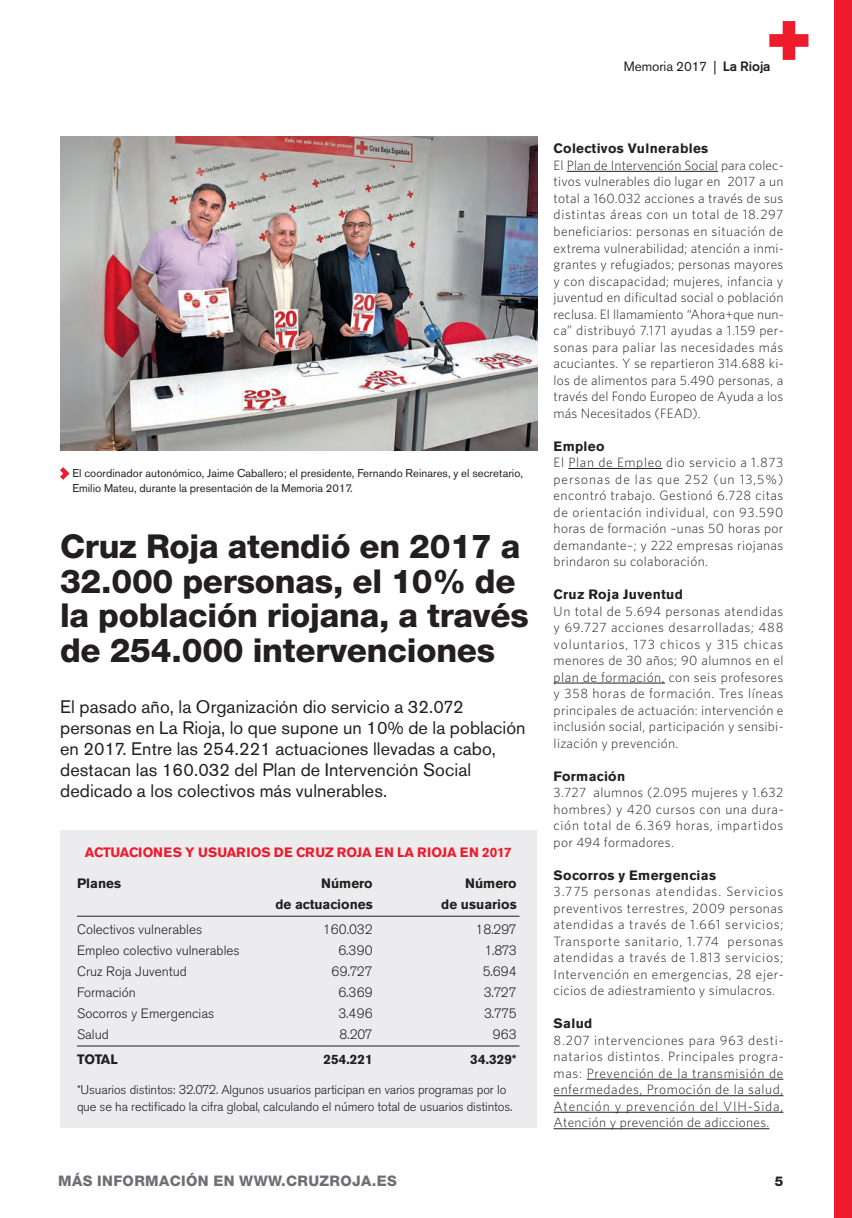
<style>
.page{position:relative;width:852px;height:1218px;background:#fff}
.page>*{position:absolute;margin:0;border:0;box-sizing:border-box;transform-origin:0 0}
.t1{font:800 33px/34.5px "Helvetica Neue";letter-spacing:-.005em;color:#231f20}
.t2{font:18px/21px "Akzidenz Grotesk BE";letter-spacing:.005em;color:#231f20}
.t3{font:800 14.55px "Helvetica Neue";letter-spacing:.025em;color:#6d6f74}
.t4{font:300 13.5px/16.5px "Whitney";letter-spacing:.025em;color:#231f20;text-align:justify}
.t5{font:300 13.5px "Akzidenz Grotesk BE";color:#231f20}
.t6{font:700 13.5px "Akzidenz Grotesk BE";letter-spacing:.025em;color:#231f20}
.t7{font:700 13.5px "Akzidenz Grotesk BE";letter-spacing:-.005em;color:#ee1b2c}
.t8{font:700 13.5px "Akzidenz Grotesk BE";color:#231f20}
.t9{font:13.5px "Akzidenz Grotesk BE";letter-spacing:-.005em;color:#231f20}
.t10{font:800 13.5px "Helvetica Neue";color:#231f20}
.t11{font:300 12.75px/16.5px "Akzidenz Grotesk BE";letter-spacing:-.01em;color:#231f20}
.t12{font:11.25px/15px "Akzidenz Grotesk BE";letter-spacing:.005em;color:#231f20}
.s1{font-weight:500}
</style>
<div class="page">
<div style="left:833px;top:0;width:18px;height:1217px;background:#ee1b2c"></div>
<div style="left:60px;top:830px;width:476px;height:298px;background:#ececee"></div>
<svg style="left:60px;top:467px;width:9px;height:13px"></svg>
<svg style="left:769px;top:21px;width:39px;height:39px"></svg>
<hr style="left:566px;top:171px;width:152px;height:1px;background:#231f20">
<hr style="left:568px;top:468px;width:94px;height:1px;background:#231f20">
<hr style="left:553px;top:682px;width:112px;height:1px;background:#231f20">
<hr style="left:586px;top:1078px;width:197px;height:1px;background:#231f20">
<hr style="left:553px;top:1095px;width:230px;height:1px;background:#231f20">
<hr style="left:553px;top:1111px;width:230px;height:1px;background:#231f20">
<hr style="left:553px;top:1128px;width:216px;height:1px;background:#231f20">
<img style="left:60px;top:137px;width:477px;height:313px">
<hr style="left:77px;top:1045px;width:442px;height:1px;background:#231f20">
<hr style="left:77px;top:916px;width:442px;height:1px;background:#231f20">
<p class="t9" style="left:623px;top:61px;width:148px">Memoria 2017 | <span class="s1">La Rioja</span></p>
<p class="t12" style="left:72px;top:467px;width:452px">El coordinador autonómico, Jaime Caballero; el presidente, Fernando Reinares, y el secretario,<br>Emilio Mateu, durante la presentación de la Memoria 2017.</p>
<h1 class="t1" style="left:60px;top:532px;width:470px">Cruz Roja atendió en 2017 a<br>32.000 personas, el 10% de la población riojana, a través de 254.000 intervenciones</h1>
<p class="t2" style="left:60px;top:698px;width:467px">El pasado año, la Organización dio servicio a 32.072 personas en La Rioja, lo que supone un 10% de la población en 2017. Entre las 254.221 actuaciones llevadas a cabo, destacan las 160.032 del Plan de Intervención Social dedicado a los colectivos más vulnerables.</p>
<p class="t7" style="left:85px;top:847px;width:428px">ACTUACIONES Y USUARIOS DE CRUZ ROJA EN LA RIOJA EN 2017</p>
<p class="t6" style="left:77px;top:878px;width:46px">Planes</p>
<p class="t6" style="left:321px;top:878px;width:53px">Número</p>
<p class="t6" style="left:465px;top:878px;width:53px">Número</p>
<p class="t8" style="left:275px;top:899px;width:99px">de actuaciones</p>
<p class="t8" style="left:441px;top:899px;width:77px">de usuarios</p>
<p class="t5" style="left:77px;top:924px;width:127px">Colectivos vulnerables</p>
<p class="t5" style="left:323px;top:924px;width:51px">160.032</p>
<p class="t5" style="left:475px;top:924px;width:43px">18.297</p>
<p class="t5" style="left:77px;top:945px;width:164px">Empleo colectivo vulnerables</p>
<p class="t5" style="left:338px;top:945px;width:36px">6.390</p>
<p class="t5" style="left:484px;top:945px;width:34px">1.873</p>
<p class="t5" style="left:77px;top:966px;width:111px">Cruz Roja Juventud</p>
<p class="t5" style="left:331px;top:966px;width:43px">69.727</p>
<p class="t5" style="left:482px;top:966px;width:36px">5.694</p>
<p class="t5" style="left:77px;top:987px;width:60px">Formación</p>
<p class="t5" style="left:338px;top:987px;width:36px">6.369</p>
<p class="t5" style="left:483px;top:987px;width:34px">3.727</p>
<p class="t5" style="left:77px;top:1008px;width:139px">Socorros y Emergencias</p>
<p class="t5" style="left:338px;top:1008px;width:36px">3.496</p>
<p class="t5" style="left:484px;top:1008px;width:34px">3.775</p>
<p class="t5" style="left:77px;top:1029px;width:33px">Salud</p>
<p class="t5" style="left:339px;top:1029px;width:35px">8.207</p>
<p class="t5" style="left:492px;top:1029px;width:25px">963</p>
<p class="t6" style="left:77px;top:1054px;width:42px">TOTAL</p>
<p class="t6" style="left:323px;top:1054px;width:51px">254.221</p>
<p class="t6" style="left:470px;top:1054px;width:48px">34.329*</p>
<p class="t11" style="left:77px;top:1083px;width:436px">*Usuarios distintos: 32.072. Algunos usuarios participan en varios programas por lo que se ha rectificado la cifra global, calculando el número total de usuarios distintos.</p>
<p class="t3" style="left:58px;top:1175px;width:340px">MÁS INFORMACIÓN EN WWW.CRUZROJA.ES</p>
<p class="t6" style="left:553px;top:144px;width:156px">Colectivos Vulnerables</p>
<p class="t4" style="left:553px;top:158px;width:231px">El Plan de Intervención Social para colec&shy;tivos vulnerables dio lugar en 2017 a un total a 160.032 acciones a través de sus distintas áreas con un total de 18.297 beneficiarios: personas en situación de extrema vulnerabilidad; atención a inmi&shy;grantes y refugiados; personas mayores y con discapacidad; mujeres, infancia y juventud en dificultad social o población reclusa. El llamamiento “Ahora+que nun&shy;ca” distribuyó 7.171 ayudas a 1.159 per&shy;sonas para paliar las necesidades más acuciantes. Y se repartieron 314.688 ki&shy;los de alimentos para 5.490 personas, a través del Fondo Europeo de Ayuda a los más Necesitados (FEAD).</p>
<p class="t6" style="left:553px;top:441px;width:52px">Empleo</p>
<p class="t4" style="left:553px;top:455px;width:231px">El Plan de Empleo dio servicio a 1.873 personas de las que 252 (un 13,5%) encontró trabajo. Gestionó 6.728 citas de orientación individual, con 93.590 horas de formación –unas 50 horas por demandante–; y 222 empresas riojanas brindaron su colaboración.</p>
<p class="t6" style="left:553px;top:589px;width:131px">Cruz Roja Juventud</p>
<p class="t4" style="left:553px;top:603px;width:231px">Un total de 5.694 personas atendidas y 69.727 acciones desarrolladas; 488 voluntarios, 173 chicos y 315 chicas menores de 30 años; 90 alumnos en el plan de formación, con seis profesores y 358 horas de formación. Tres líneas principales de actuación: intervención e inclusión social, participación y sensibi&shy;lización y prevención.</p>
<p class="t6" style="left:553px;top:771px;width:73px">Formación</p>
<p class="t4" style="left:553px;top:785px;width:231px">3.727 alumnos (2.095 mujeres y 1.632 hombres) y 420 cursos con una dura&shy;ción total de 6.369 horas, impartidos por 494 formadores.</p>
<p class="t6" style="left:553px;top:870px;width:164px">Socorros y Emergencias</p>
<p class="t4" style="left:553px;top:884px;width:231px">3.775 personas atendidas. Servicios preventivos terrestres, 2009 personas atendidas a través de 1.661 servicios; Transporte sanitario, 1.774 personas atendidas a través de 1.813 servicios; Intervención en emergencias, 28 ejer&shy;cicios de adiestramiento y simulacros.</p>
<p class="t6" style="left:553px;top:1018px;width:40px">Salud</p>
<p class="t4" style="left:553px;top:1032px;width:231px">8.207 intervenciones para 963 desti&shy;natarios distintos. Principales progra&shy;mas: Prevención de la transmisión de enfermedades, Promoción de la salud, Atención y prevención del VIH-Sida, Atención y prevención de adicciones.</p>
<p class="t10" style="left:774px;top:1176px;width:10px">5</p>
</div>
